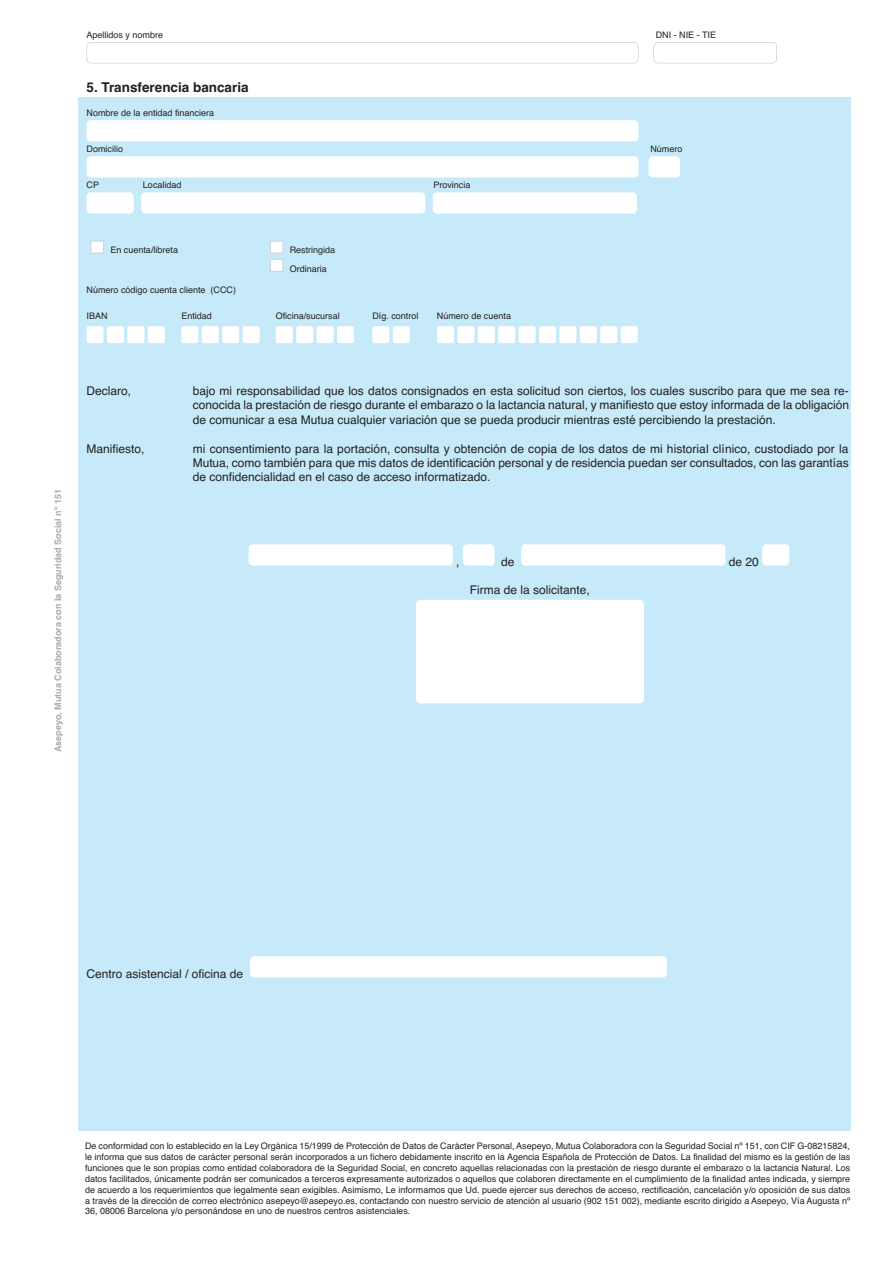
<style>
.page{position:relative;width:893px;height:1263px;background:#fff}
.page>*{position:absolute;margin:0;border:0;box-sizing:border-box;transform-origin:0 0}
.t1{font:700 13.5px "Helvetica";color:#231f20}
.t2{font:12px/14.4px "Helvetica";color:#231f20;text-align:justify}
.t3{font:9px/10.8px "Helvetica";color:#231f20}
.t4{font:700 9px "Helvetica";color:#a8a9ad}
</style>
<div class="page">
<div style="left:78px;top:97px;width:772px;height:1033px;background:#c6eafa"></div>
<div style="left:271px;top:260px;width:12px;height:11px;background:#fff"></div>
<div style="left:270px;top:259px;width:13px;height:13px;border:1px solid #d1d2d4"></div>
<div style="left:271px;top:242px;width:12px;height:11px;background:#fff"></div>
<div style="left:270px;top:241px;width:13px;height:12px;border:1px solid #d1d2d4"></div>
<div style="left:91px;top:242px;width:12px;height:11px;background:#fff"></div>
<div style="left:91px;top:241px;width:13px;height:12px;border:1px solid #d1d2d4"></div>
<div style="left:87px;top:156px;width:551px;height:22px;background:#fff;border-radius:4px"></div>
<div style="left:648px;top:156px;width:32px;height:22px;background:#fff;border-radius:4px"></div>
<div style="left:87px;top:192px;width:47px;height:22px;background:#fff;border-radius:4px"></div>
<div style="left:141px;top:192px;width:284px;height:22px;background:#fff;border-radius:4px"></div>
<div style="left:433px;top:192px;width:204px;height:22px;background:#fff;border-radius:4px"></div>
<div style="left:181px;top:326px;width:17px;height:17px;background:#fff;border-radius:2px"></div>
<div style="left:202px;top:326px;width:17px;height:17px;background:#fff;border-radius:2px"></div>
<div style="left:222px;top:326px;width:17px;height:17px;background:#fff;border-radius:2px"></div>
<div style="left:243px;top:326px;width:17px;height:17px;background:#fff;border-radius:2px"></div>
<div style="left:276px;top:326px;width:17px;height:17px;background:#fff;border-radius:2px"></div>
<div style="left:296px;top:326px;width:17px;height:17px;background:#fff;border-radius:2px"></div>
<div style="left:317px;top:326px;width:17px;height:17px;background:#fff;border-radius:2px"></div>
<div style="left:337px;top:326px;width:17px;height:17px;background:#fff;border-radius:2px"></div>
<div style="left:372px;top:326px;width:17px;height:17px;background:#fff;border-radius:2px"></div>
<div style="left:393px;top:326px;width:17px;height:17px;background:#fff;border-radius:2px"></div>
<div style="left:87px;top:326px;width:17px;height:17px;background:#fff;border-radius:2px"></div>
<div style="left:107px;top:326px;width:17px;height:17px;background:#fff;border-radius:2px"></div>
<div style="left:127px;top:326px;width:17px;height:17px;background:#fff;border-radius:2px"></div>
<div style="left:148px;top:326px;width:17px;height:17px;background:#fff;border-radius:2px"></div>
<div style="left:249px;top:544px;width:204px;height:22px;background:#fff;border-radius:4px"></div>
<div style="left:463px;top:544px;width:31px;height:22px;background:#fff;border-radius:4px"></div>
<div style="left:521px;top:544px;width:204px;height:22px;background:#fff;border-radius:4px"></div>
<div style="left:762px;top:544px;width:27px;height:22px;background:#fff;border-radius:4px"></div>
<div style="left:250px;top:956px;width:417px;height:21px;background:#fff;border-radius:4px"></div>
<div style="left:416px;top:600px;width:228px;height:103px;background:#fff;border-radius:4px"></div>
<div style="left:87px;top:120px;width:551px;height:21px;background:#fff;border-radius:4px"></div>
<div style="left:437px;top:326px;width:17px;height:17px;background:#fff;border-radius:2px"></div>
<div style="left:457px;top:326px;width:17px;height:17px;background:#fff;border-radius:2px"></div>
<div style="left:478px;top:326px;width:17px;height:17px;background:#fff;border-radius:2px"></div>
<div style="left:498px;top:326px;width:17px;height:17px;background:#fff;border-radius:2px"></div>
<div style="left:519px;top:326px;width:17px;height:17px;background:#fff;border-radius:2px"></div>
<div style="left:539px;top:326px;width:17px;height:17px;background:#fff;border-radius:2px"></div>
<div style="left:559px;top:326px;width:17px;height:17px;background:#fff;border-radius:2px"></div>
<div style="left:580px;top:326px;width:17px;height:17px;background:#fff;border-radius:2px"></div>
<div style="left:600px;top:326px;width:17px;height:17px;background:#fff;border-radius:2px"></div>
<div style="left:621px;top:326px;width:17px;height:17px;background:#fff;border-radius:2px"></div>
<div style="left:87px;top:42px;width:551px;height:21px;border:1px solid #bcbdc0;border-radius:5px"></div>
<div style="left:653px;top:42px;width:124px;height:21px;border:1px solid #bcbdc0;border-radius:5px"></div>
<p class="t3" style="left:87px;top:30px;width:78px">Apellidos y nombre</p>
<p class="t3" style="left:656px;top:30px;width:62px">DNI - NIE - TIE</p>
<h1 class="t1" style="left:87px;top:80px;width:164px">5. Transferencia bancaria</h1>
<p class="t3" style="left:87px;top:108px;width:129px">Nombre de la entidad financiera</p>
<p class="t3" style="left:87px;top:144px;width:38px">Domicilio</p>
<p class="t3" style="left:650px;top:144px;width:34px">Número</p>
<p class="t3" style="left:87px;top:180px;width:14px">CP</p>
<p class="t3" style="left:143px;top:180px;width:40px">Localidad</p>
<p class="t3" style="left:433px;top:180px;width:39px">Provincia</p>
<p class="t3" style="left:110px;top:245px;width:69px">En cuenta/libreta</p>
<p class="t3" style="left:290px;top:241px;width:47px;line-height:18.3px">Restringida<br>Ordinaria</p>
<p class="t3" style="left:87px;top:285px;width:151px">Número código cuenta cliente (CCC)</p>
<p class="t3" style="left:87px;top:311px;width:23px">IBAN</p>
<p class="t3" style="left:181px;top:311px;width:32px">Entidad</p>
<p class="t3" style="left:276px;top:311px;width:66px">Oficina/sucursal</p>
<p class="t3" style="left:372px;top:311px;width:48px">Díg. control</p>
<p class="t3" style="left:437px;top:311px;width:76px">Número de cuenta</p>
<p class="t4" style="left:53px;top:752px;width:264px;rotate:-90deg">Asepeyo, Mutua Colaboradora con la Seguridad Social nº 151</p>
<h2 class="t2" style="left:87px;top:384px;width:46px">Declaro,</h2>
<p class="t2" style="left:193px;top:384px;width:658px">bajo mi responsabilidad que los datos consignados en esta solicitud son ciertos, los cuales suscribo para que me sea re&shy;conocida la prestación de riesgo durante el embarazo o la lactancia natural, y manifiesto que estoy informada de la obligación de comunicar a esa Mutua cualquier variación que se pueda producir mientras esté percibiendo la prestación.</p>
<h2 class="t2" style="left:87px;top:441px;width:60px">Manifiesto,</h2>
<p class="t2" style="left:193px;top:441px;width:657px">mi consentimiento para la portación, consulta y obtención de copia de los datos de mi historial clínico, custodiado por la Mutua, como también para que mis datos de identificación personal y de residencia puedan ser consultados, con las garantías de confidencialidad en el caso de acceso informatizado.</p>
<h2 class="t2" style="left:456px;top:554px;width:5px">,</h2>
<h2 class="t2" style="left:501px;top:554px;width:15px">de</h2>
<h2 class="t2" style="left:729px;top:554px;width:32px">de 20</h2>
<h2 class="t2" style="left:470px;top:583px;width:122px">Firma de la solicitante,</h2>
<h2 class="t2" style="left:87px;top:966px;width:158px">Centro asistencial / oficina de</h2>
<p class="t3" style="left:85px;top:1141px;width:767px;text-align:justify">De conformidad con lo establecido en la Ley Orgánica 15/1999 de Protección de Datos de Carácter Personal, Asepeyo, Mutua Colaboradora con la Seguridad Social nº 151, con CIF G-08215824, le informa que sus datos de carácter personal serán incorporados a un fichero debidamente inscrito en la Agencia Española de Protección de Datos. La finalidad del mismo es la gestión de las funciones que le son propias como entidad colaboradora de la Seguridad Social, en concreto aquellas relacionadas con la prestación de riesgo durante el embarazo o la lactancia Natural. Los datos facilitados, únicamente podrán ser comunicados a terceros expresamente autorizados o aquellos que colaboren directamente en el cumplimiento de la finalidad antes indicada, y siempre de acuerdo a los requerimientos que legalmente sean exigibles. Asimismo, Le informamos que Ud. puede ejercer sus derechos de acceso, rectificación, cancelación y/o oposición de sus datos a través de la dirección de correo electrónico asepeyo@asepeyo.es, contactando con nuestro servicio de atención al usuario (902 151 002), mediante escrito dirigido a Asepeyo, Vía Augusta nº 36, 08006 Barcelona y/o personándose en uno de nuestros centros asistenciales.</p>
</div>
